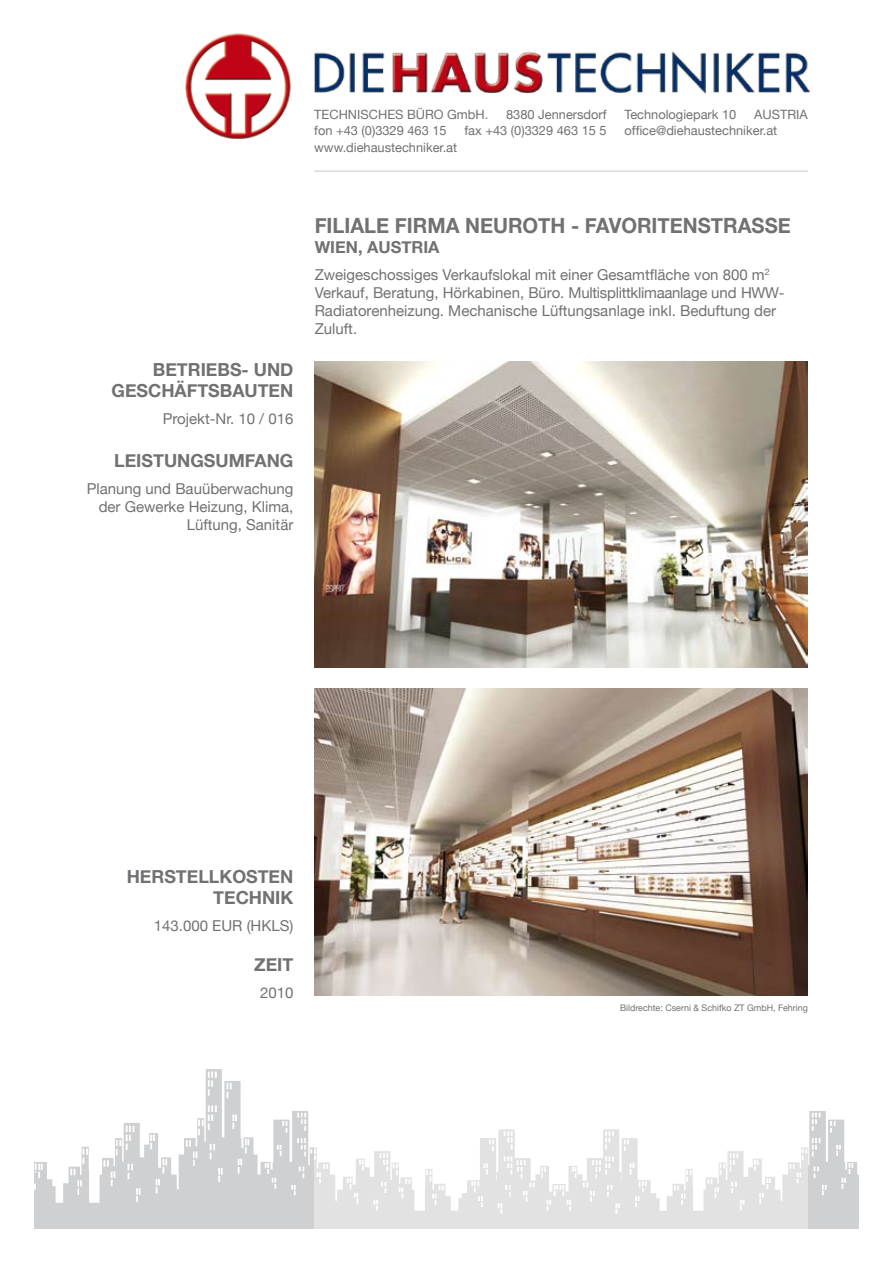
<style>
.page{position:relative;width:893px;height:1263px;background:#fff}
.page>*{position:absolute;margin:0;border:0;box-sizing:border-box;transform-origin:0 0}
.t1{font:700 21px "Helvetica Neue";color:#707173;scale:.96 1}
.t2{font:700 18px/21.6px "Helvetica Neue";color:#707173;text-align:right}
.t3{font:700 16.5px "Helvetica Neue";color:#707173}
.t4{font:15px/18px "Helvetica Neue";color:#707173}
.t5{font:12.75px "Helvetica Neue";color:#707173}
.t6{font:9px "Helvetica Neue";color:#707173}
</style>
<div class="page">
<img style="left:34px;top:1069px;width:825px;height:160px">
<svg style="left:315px;top:1069px;width:493px;height:160px"></svg>
<hr style="left:314px;top:170px;width:494px;height:2px;background:#d9dadb">
<img style="left:314px;top:51px;width:496px;height:43px">
<img style="left:185px;top:33px;width:106px;height:106px">
<img style="left:315px;top:361px;width:493px;height:307px">
<img style="left:315px;top:689px;width:493px;height:306px">
<p class="t5" style="left:314px;top:107px;width:176px">TECHNISCHES BÜRO GmbH.</p>
<p class="t5" style="left:506px;top:107px;width:102px">8380 Jennersdorf</p>
<p class="t5" style="left:624px;top:107px;width:113px">Technologiepark 10</p>
<p class="t5" style="left:754px;top:107px;width:55px">AUSTRIA</p>
<p class="t5" style="left:314px;top:123px;width:134px">fon +43 (0)3329 463 15</p>
<p class="t5" style="left:464px;top:123px;width:144px">fax +43 (0)3329 463 15 5</p>
<p class="t5" style="left:624px;top:123px;width:154px">office@diehaustechniker.at</p>
<p class="t5" style="left:314px;top:140px;width:144px">www.diehaustechniker.at</p>
<p class="t2" style="left:112px;top:358px;width:183px">BETRIEBS- UND<br>GESCHÄFTSBAUTEN</p>
<p class="t4" style="left:163px;top:410px;width:132px">Projekt-Nr. 10 / 016</p>
<p class="t2" style="left:114px;top:450px;width:181px">LEISTUNGSUMFANG</p>
<p class="t4" style="left:87px;top:480px;width:208px;text-align:right">Planung und Bauüberwachung der Gewerke Heizung, Klima,<br>Lüftung, Sanitär</p>
<h1 class="t1" style="left:315px;top:212px;width:498px">FILIALE FIRMA NEUROTH - FAVORITENSTRASSE</h1>
<p class="t3" style="left:315px;top:236px;width:126px">WIEN, AUSTRIA</p>
<p class="t4" style="left:315px;top:265px;width:471px">Zweigeschossiges Verkaufslokal mit einer Gesamtfläche von 800 m<sup>2<br></sup>Verkauf, Beratung, Hörkabinen, Büro. Multisplittklimaanlage und HWW-Radiatorenheizung. Mechanische Lüftungsanlage inkl. Beduftung der Zuluft.</p>
<p class="t2" style="left:127px;top:865px;width:168px">HERSTELLKOSTEN<br>TECHNIK</p>
<p class="t4" style="left:154px;top:917px;width:141px">143.000 EUR (HKLS)</p>
<p class="t2" style="left:254px;top:953px;width:41px">ZEIT</p>
<p class="t4" style="left:260px;top:983px;width:35px">2010</p>
<p class="t6" style="left:620px;top:1003px;width:189px">Bildrechte: Cserni &amp; Schifko ZT GmbH, Fehring</p>
</div>
